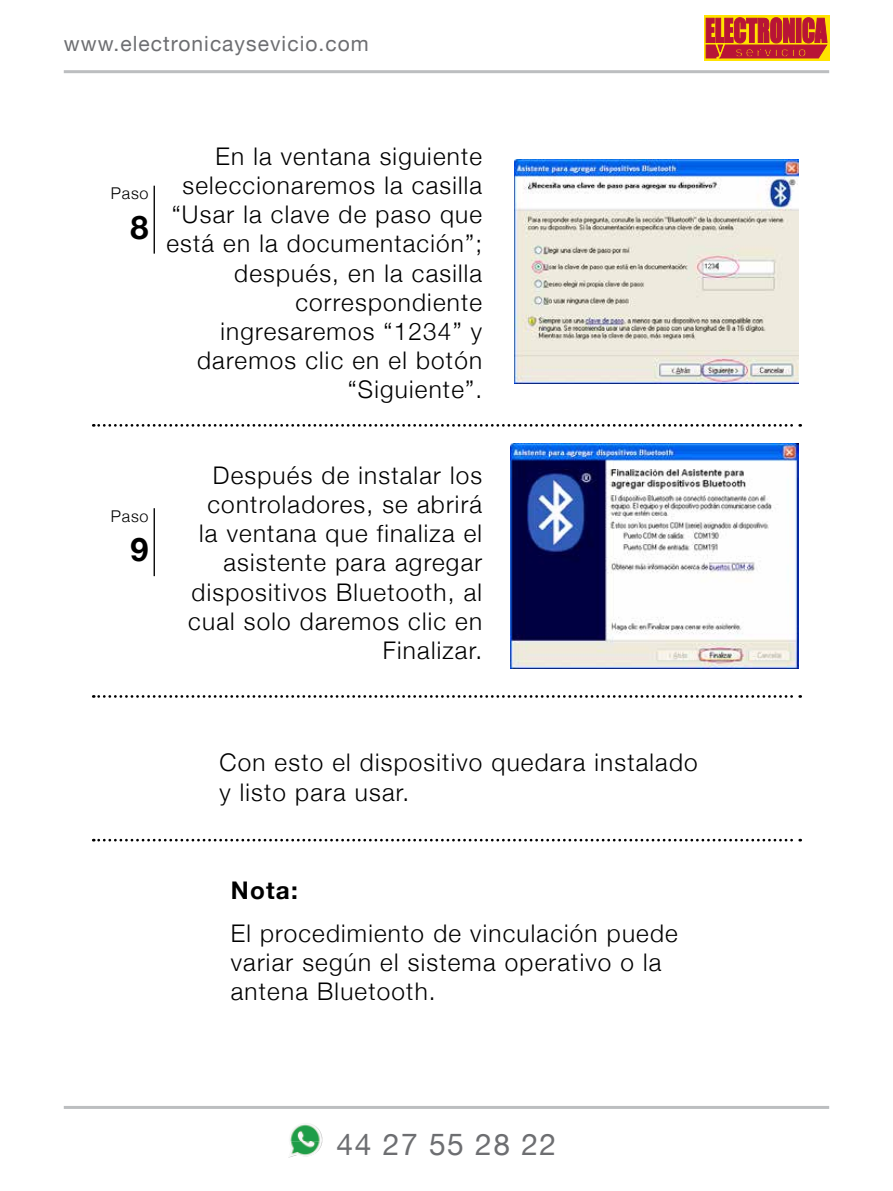
<style>
.page{position:relative;width:893px;height:1191px;background:#fff}
.page>*{position:absolute;margin:0;border:0;box-sizing:border-box;transform-origin:0 0}
.t1{font:700 32.4px "Helvetica Neue";color:#000}
.t2{font:30px "Helvetica Neue";letter-spacing:.05em;color:#6d6e71}
.t3{font:300 24.3px/29.1px "Helvetica Neue";letter-spacing:.05em;color:#000;text-align:right}
.t4{font:700 24.3px "Helvetica Neue";color:#000}
.t5{font:21px "Helvetica Neue";letter-spacing:.05em;color:#6d6e71}
.t6{font:300 16.2px "Helvetica Neue";letter-spacing:.05em;color:#000}
</style>
<div class="page">
<img style="left:290px;top:1124px;width:32px;height:33px">
<hr style="left:64px;top:70px;width:765px;height:3px;background:#bcbec0">
<hr style="left:64px;top:1106px;width:765px;height:3px;background:#bcbec0">
<svg style="left:704px;top:15px;width:125px;height:45px;background:#cb4d26"></svg>
<img style="left:514px;top:160px;width:284px;height:223px">
<img style="left:510px;top:444px;width:288px;height:224px">
<svg style="left:93px;top:424px;width:708px;height:3px"></svg>
<svg style="left:93px;top:695px;width:708px;height:3px"></svg>
<svg style="left:93px;top:838px;width:708px;height:3px"></svg>
<hr style="left:154px;top:186px;width:1px;height:68px;background:#000">
<hr style="left:154px;top:508px;width:1px;height:68px;background:#000">
<p class="t5" style="left:64px;top:28px;width:306px">www.electronicaysevicio.com</p>
<p class="t6" style="left:111px;top:181px;width:39px">Paso</p>
<h1 class="t1" style="left:131px;top:202px;width:20px">8</h1>
<p class="t3" style="left:166px;top:140px;width:317px">En la ventana siguiente seleccionaremos la casilla “Usar la clave de paso que está en la documentación”; después, en la casilla correspondiente ingresaremos “1234” y daremos clic en el botón “Siguiente”.</p>
<p class="t6" style="left:111px;top:503px;width:39px">Paso</p>
<h1 class="t1" style="left:131px;top:524px;width:20px">9</h1>
<p class="t3" style="left:188px;top:459px;width:295px">Después de instalar los controladores, se abrirá la ventana que finaliza el asistente para agregar dispositivos Bluetooth, al cual solo daremos clic en<br>Finalizar.</p>
<p class="t3" style="left:219px;top:746px;width:480px;text-align:left">Con esto el dispositivo quedara instalado y listo para usar.</p>
<p class="t4" style="left:231px;top:871px;width:68px">Nota:</p>
<p class="t3" style="left:231px;top:916px;width:449px;text-align:left">El procedimiento de vinculación puede variar según el sistema operativo o la antena Bluetooth.</p>
<p class="t2" style="left:337px;top:1122px;width:221px">44 27 55 28 22</p>
</div>
